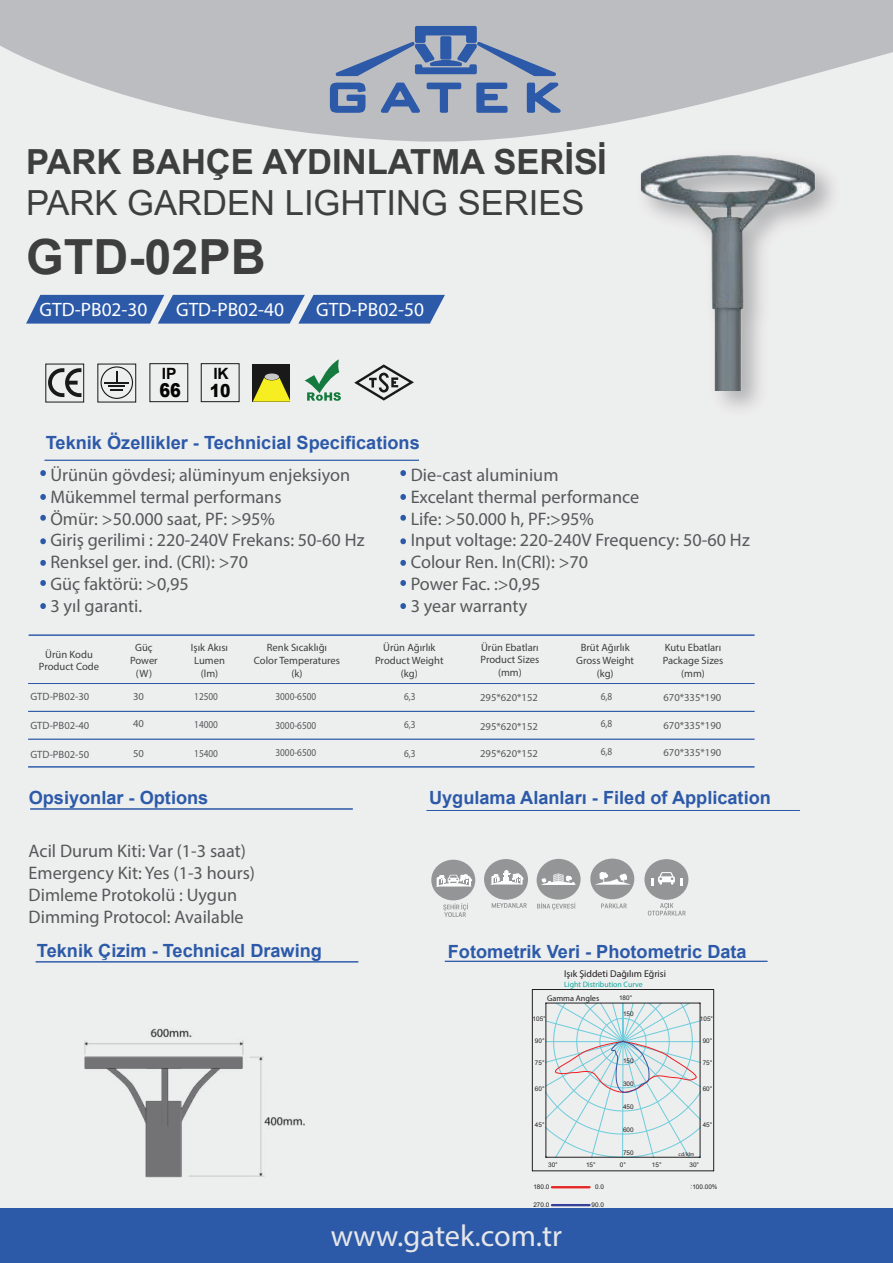
<style>
.page{position:relative;width:893px;height:1263px;background:#edeeee}
.page>*{position:absolute;margin:0;border:0;box-sizing:border-box;transform-origin:0 0}
.t1{font:700 48.45px "Arial";color:#3e3e3f}
.t2{font:700 34.65px "Arial";color:#3e3e3f}
.t3{font:34.65px "Arial";color:#3e3e3f}
.t4{font:30.3px "Myriad Pro";color:#e6e7e9}
.t5{font:19.35px "Myriad Pro";color:#fff}
.t6{font:900 19.2px "Arial";color:#040503;scale:.84 1}
.t7{font:18.15px/21.8px "Myriad Pro";color:#57585a}
.t8{font:700 18.15px "Arial";color:#2c5aa9}
.t9{font:900 18px "Arial";color:#040503;scale:.87 1}
.t10{font:700 15.45px "Arial";color:#040503}
.t11{font:10.65px/12.8px "Myriad Pro";color:#3e3e3f;text-align:center}
.t12{font:10.65px "Myriad Pro";color:#57585a}
.t13{font:10.65px "Myriad Pro";color:#57585a;scale:.87 1}
.t14{font:9.9px "Myriad Pro";color:#231f20}
.t15{font:8.25px "Myriad Pro";color:#231f20}
.t16{font:7.8px "Myriad Pro";color:#12a79d}
.t17{font:6.45px "Arial";color:#231f20}
.t18{font:5.55px "Myriad Pro";color:#231f20}
.s1{font-size:30.45px}
</style>
<div class="page">
<div style="left:0;top:1208px;width:893px;height:55px;background:#2c5aa9"></div>
<svg style="left:26px;top:295px;width:419px;height:29px;background:#3d67af"></svg>
<hr style="left:36px;top:961px;width:322px;height:1px;background:#2c5aa9">
<hr style="left:30px;top:809px;width:323px;height:1px;background:#2c5aa9">
<hr style="left:427px;top:810px;width:373px;height:1px;background:#2c5aa9">
<hr style="left:445px;top:961px;width:322px;height:1px;background:#2c5aa9">
<svg style="left:40px;top:470px;width:6px;height:6px"></svg>
<svg style="left:40px;top:494px;width:6px;height:6px"></svg>
<svg style="left:40px;top:515px;width:6px;height:6px"></svg>
<svg style="left:40px;top:560px;width:6px;height:6px"></svg>
<svg style="left:40px;top:538px;width:6px;height:6px"></svg>
<svg style="left:40px;top:603px;width:6px;height:6px"></svg>
<svg style="left:40px;top:580px;width:6px;height:6px"></svg>
<svg style="left:400px;top:470px;width:6px;height:6px"></svg>
<svg style="left:400px;top:494px;width:6px;height:6px"></svg>
<svg style="left:400px;top:515px;width:6px;height:6px"></svg>
<svg style="left:400px;top:560px;width:6px;height:6px"></svg>
<svg style="left:400px;top:538px;width:6px;height:6px"></svg>
<svg style="left:400px;top:603px;width:6px;height:6px"></svg>
<svg style="left:400px;top:580px;width:6px;height:6px"></svg>
<hr style="left:45px;top:460px;width:374px;height:1px;background:#2c5aa9">
<hr style="left:28px;top:683px;width:726px;height:1px;background:#2c5aa9">
<hr style="left:28px;top:711px;width:726px;height:1px;background:#2c5aa9">
<hr style="left:29px;top:635px;width:725px;height:1px;background:#2c5aa9">
<hr style="left:28px;top:739px;width:726px;height:1px;background:#2c5aa9">
<hr style="left:28px;top:767px;width:726px;height:1px;background:#2c5aa9">
<svg style="left:443px;top:903px;width:25px;height:14px"></svg>
<div style="left:431px;top:860px;width:44px;height:40px;background:#939596;border-radius:50%"></div>
<svg style="left:436px;top:874px;width:39px;height:14px"></svg>
<svg style="left:492px;top:903px;width:35px;height:5px"></svg>
<div style="left:484px;top:859px;width:44px;height:41px;background:#939596;border-radius:50%"></div>
<svg style="left:490px;top:870px;width:37px;height:15px"></svg>
<svg style="left:537px;top:902px;width:38px;height:8px"></svg>
<div style="left:537px;top:859px;width:44px;height:40px;background:#939596;border-radius:50%"></div>
<svg style="left:541px;top:873px;width:35px;height:12px"></svg>
<svg style="left:601px;top:903px;width:26px;height:5px"></svg>
<div style="left:590px;top:858px;width:44px;height:41px;background:#939596;border-radius:50%"></div>
<svg style="left:595px;top:872px;width:36px;height:13px"></svg>
<svg style="left:648px;top:903px;width:38px;height:12px"></svg>
<div style="left:644px;top:859px;width:44px;height:41px;background:#939596;border-radius:50%"></div>
<svg style="left:651px;top:872px;width:31px;height:13px"></svg>
<img style="left:640px;top:153px;width:192px;height:238px">
<svg style="left:354px;top:364px;width:60px;height:37px"></svg>
<div style="left:201px;top:363px;width:38px;height:39px;border:1px solid #191919"></div>
<svg style="left:45px;top:363px;width:144px;height:40px"></svg>
<div style="left:252px;top:364px;width:38px;height:38px;background:#191919"></div>
<div style="left:265px;top:373px;width:14px;height:7px;background:#c9c8c8;border-radius:50%"></div>
<svg style="left:253px;top:378px;width:38px;height:24px"></svg>
<svg style="left:304px;top:359px;width:37px;height:42px"></svg>
<img style="left:35px;top:961px;width:281px;height:217px">
<hr style="left:532px;top:1170px;width:182px;height:1px;background:#231f20">
<hr style="left:713px;top:989px;width:1px;height:182px;background:#231f20">
<hr style="left:532px;top:989px;width:182px;height:1px;background:#231f20">
<hr style="left:532px;top:989px;width:1px;height:182px;background:#231f20">
<hr style="left:546px;top:1157px;width:154px;height:1px;background:#231f20">
<hr style="left:700px;top:1003px;width:1px;height:154px;background:#231f20">
<svg style="left:546px;top:1003px;width:154px;height:154px"></svg>
<hr style="left:552px;top:1186px;width:37px;height:2px;background:#e62525">
<hr style="left:552px;top:1204px;width:37px;height:2px;background:#35419a">
<svg style="left:0;top:0;width:893px;height:142px;fill:#bcbdc0"></svg>
<svg style="left:329px;top:25px;width:233px;height:89px;background:#909fb9"></svg>
<h2 class="t2" style="left:26px;top:137px;width:582px">PARK BAHÇE AYDINLATMA SERİSİ</h2>
<h2 class="t3" style="left:26px;top:183px;width:560px">PARK GARDEN LIGHTING SERIES</h2>
<h1 class="t1" style="left:26px;top:238px;width:241px">GTD-02PB</h1>
<p class="t5" style="left:39px;top:300px;width:109px">GTD-PB02-30</p>
<p class="t5" style="left:176px;top:300px;width:109px">GTD-PB02-40</p>
<p class="t5" style="left:316px;top:300px;width:109px">GTD-PB02-50</p>
<p class="t10" style="left:162px;top:368px;width:16px">IP</p>
<p class="t6" style="left:160px;top:379px;width:27px">66</p>
<p class="t10" style="left:213px;top:368px;width:17px">IK</p>
<p class="t9" style="left:210px;top:380px;width:25px">10</p>
<p class="t8" style="left:46px;top:430px;width:375px">Teknik Özellikler - Technicial Specifications</p>
<p class="t7" style="left:50px;top:465px;width:315px">Ürünün gövdesi; alüminyum enjeksiyon<br>Mükemmel termal performans<br>Ömür: &gt;50.000 saat, PF: &gt;95%<br>Giriş gerilimi : 220-240V Frekans: 50-60 Hz<br>Renksel ger. ind. (CRI): &gt;70<br>Güç faktörü: &gt;0,95<br>3 yıl garanti.</p>
<p class="t7" style="left:411px;top:465px;width:341px">Die-cast aluminium<br>Excelant thermal performance<br>Life: &gt;50.000 h, PF:&gt;95%<br>Input voltage: 220-240V Frequency: 50-60 Hz<br>Colour Ren. In(CRI): &gt;70<br>Power Fac. :&gt;0,95<br>3 year warranty</p>
<p class="t11" style="left:39px;top:648px;width:62px">Ürün Kodu<br>Product Code</p>
<p class="t11" style="left:130px;top:642px;width:29px">Güç<br>Power (W)</p>
<p class="t11" style="left:191px;top:642px;width:39px">Işık Akısı<br>Lumen (lm)</p>
<p class="t11" style="left:254px;top:642px;width:88px">Renk Sıcaklığı<br>Color Temperatures (k)</p>
<p class="t11" style="left:375px;top:642px;width:70px">Ürün Ağırlık<br>Product Weight (kg)</p>
<p class="t11" style="left:480px;top:641px;width:60px">Ürün Ebatları<br>Product Sizes (mm)</p>
<p class="t11" style="left:576px;top:642px;width:59px">Brüt Ağırlık<br>Gross Weight (kg)</p>
<p class="t11" style="left:663px;top:642px;width:62px">Kutu Ebatları<br>Package Sizes (mm)</p>
<p class="t12" style="left:30px;top:691px;width:60px">GTD-PB02-30</p>
<p class="t12" style="left:133px;top:691px;width:12px">30</p>
<p class="t13" style="left:194px;top:691px;width:29px">12500</p>
<p class="t13" style="left:275px;top:691px;width:49px">3000-6500</p>
<p class="t13" style="left:404px;top:691px;width:15px">6,3</p>
<p class="t13" style="left:601px;top:691px;width:15px">6,8</p>
<p class="t13" style="left:601px;top:718px;width:15px">6,8</p>
<p class="t13" style="left:601px;top:746px;width:15px">6,8</p>
<p class="t12" style="left:663px;top:692px;width:59px">670*335*190</p>
<p class="t12" style="left:663px;top:720px;width:59px">670*335*190</p>
<p class="t12" style="left:663px;top:747px;width:59px">670*335*190</p>
<p class="t12" style="left:480px;top:692px;width:59px">295*620*152</p>
<p class="t12" style="left:480px;top:721px;width:59px">295*620*152</p>
<p class="t12" style="left:480px;top:748px;width:59px">295*620*152</p>
<p class="t12" style="left:133px;top:718px;width:12px">40</p>
<p class="t12" style="left:133px;top:748px;width:12px">50</p>
<p class="t13" style="left:194px;top:719px;width:29px">14000</p>
<p class="t13" style="left:194px;top:748px;width:29px">15400</p>
<p class="t13" style="left:404px;top:719px;width:15px">6,3</p>
<p class="t13" style="left:404px;top:748px;width:15px">6,3</p>
<p class="t12" style="left:30px;top:720px;width:60px">GTD-PB02-40</p>
<p class="t12" style="left:30px;top:749px;width:60px">GTD-PB02-50</p>
<p class="t13" style="left:275px;top:720px;width:49px">3000-6500</p>
<p class="t13" style="left:275px;top:748px;width:49px">3000-6500</p>
<p class="t8" style="left:29px;top:791px;width:181px">Opsiyonlar - Options</p>
<p class="t7" style="left:29px;top:841px;width:228px">Acil Durum Kiti: Var (1-3 saat)<br>Emergency Kit: Yes (1-3 hours)<br>Dimleme Protokolü : Uygun<br>Dimming Protocol: Available</p>
<p class="t8" style="left:429px;top:785px;width:343px">Uygulama Alanları - Filed of Application</p>
<p class="t8" style="left:37px;top:944px;width:287px">Teknik Çizim - Technical Drawing</p>
<p class="t8" style="left:448px;top:945px;width:300px">Fotometrik Veri - Photometric Data</p>
<p class="t14" style="left:564px;top:969px;width:103px">Işık Şiddeti Dağılım Eğrisi</p>
<p class="t16" style="left:564px;top:980px;width:80px">Light Distribution Curve</p>
<p class="t15" style="left:547px;top:994px;width:54px">Gamma Angles</p>
<p class="t17" style="left:533px;top:1014px;width:15px">105°</p>
<p class="t17" style="left:619px;top:994px;width:15px">180°</p>
<p class="t17" style="left:623px;top:1010px;width:12px">150</p>
<p class="t17" style="left:700px;top:1014px;width:15px">105°</p>
<p class="t17" style="left:535px;top:1037px;width:11px">90°</p>
<p class="t17" style="left:703px;top:1037px;width:11px">90°</p>
<p class="t17" style="left:623px;top:1057px;width:12px">150</p>
<p class="t17" style="left:623px;top:1080px;width:12px">300</p>
<p class="t17" style="left:623px;top:1103px;width:12px">450</p>
<p class="t17" style="left:623px;top:1126px;width:12px">600</p>
<p class="t17" style="left:623px;top:1149px;width:12px">750</p>
<p class="t17" style="left:535px;top:1059px;width:11px">75°</p>
<p class="t17" style="left:703px;top:1059px;width:11px">75°</p>
<p class="t17" style="left:535px;top:1085px;width:11px">60°</p>
<p class="t17" style="left:703px;top:1085px;width:11px">60°</p>
<p class="t17" style="left:535px;top:1121px;width:11px">45°</p>
<p class="t17" style="left:703px;top:1121px;width:11px">45°</p>
<p class="t18" style="left:679px;top:1151px;width:17px">cd/klm</p>
<p class="t17" style="left:548px;top:1161px;width:11px">30°</p>
<p class="t17" style="left:586px;top:1161px;width:11px">15°</p>
<p class="t17" style="left:652px;top:1161px;width:11px">15°</p>
<p class="t17" style="left:689px;top:1161px;width:11px">30°</p>
<p class="t17" style="left:620px;top:1161px;width:8px">0°</p>
<p class="t17" style="left:533px;top:1183px;width:18px">180.0</p>
<p class="t17" style="left:595px;top:1183px;width:10px">0.0</p>
<p class="t17" style="left:533px;top:1201px;width:18px">270.0</p>
<p class="t17" style="left:592px;top:1201px;width:14px">90.0</p>
<h3 class="t4" style="left:331px;top:1221px;width:233px">www.<span class="s1">gatek</span>.com.tr</h3>
<p class="t17" style="left:692px;top:1183px;width:27px">100.00%</p>
</div>
